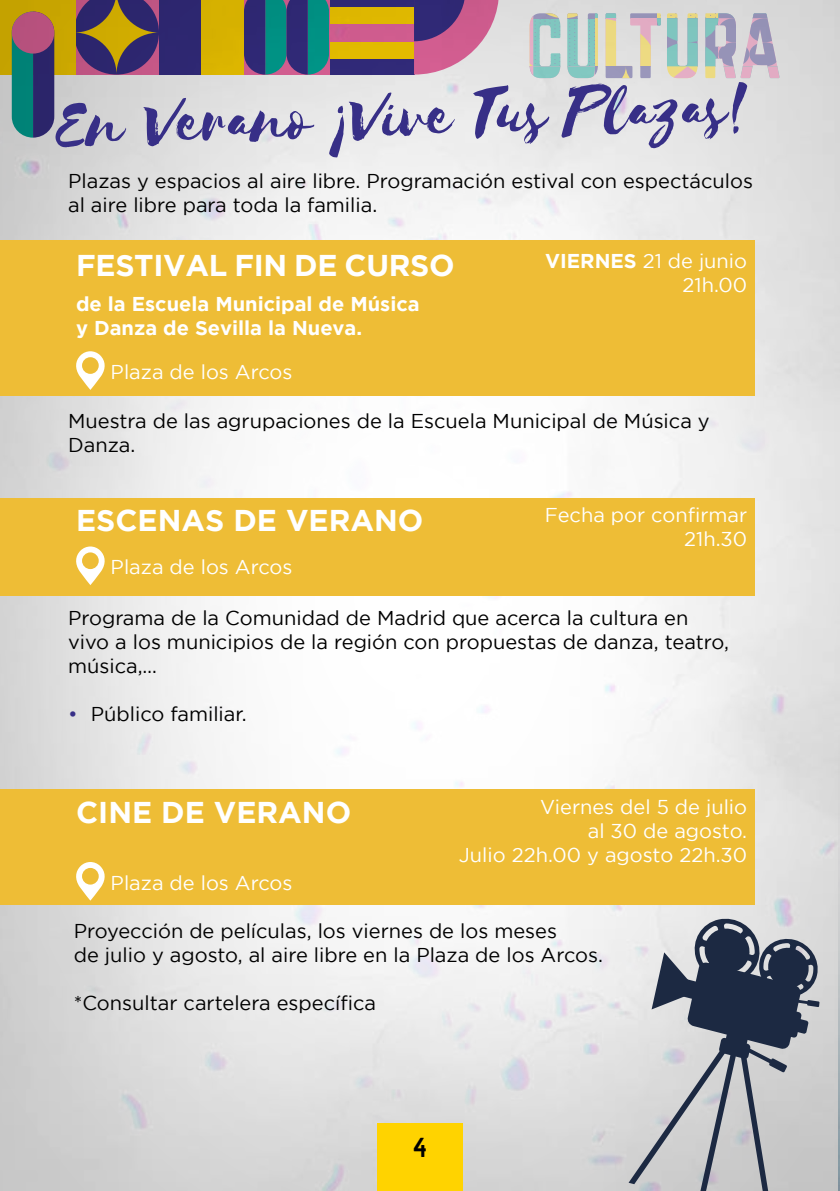
<style>
.page{position:relative;width:840px;height:1191px;background:#fff}
.page>*{position:absolute;margin:0;border:0;box-sizing:border-box;transform-origin:0 0}
.t1{font:74px "Selima";color:#372f87}
.t2{font:700 30px "Gotham";color:#fff}
.t3{font:24px "Norwester";color:#000}
.t4{font:20px/24px "Gotham";color:#000}
.t5{font:20px/24px "Gotham";color:#fff;text-align:right}
.t6{font:700 20px/24px "Gotham";color:#fff}
.s1{font-weight:700}
.s2{color:#372f87}
</style>
<div class="page">
<img style="left:0;top:0;width:839px;height:1191px">
<div style="left:377px;top:1123px;width:85px;height:68px;background:#ffd300"></div>
<svg style="left:529px;top:13px;width:31px;height:65px;background:#b0caca"></svg>
<svg style="left:567px;top:13px;width:30px;height:65px;background:#a7ccc4"></svg>
<svg style="left:605px;top:13px;width:55px;height:65px;background:#d5ccc0"></svg>
<svg style="left:666px;top:13px;width:31px;height:65px;background:#b2cac0"></svg>
<svg style="left:705px;top:13px;width:74px;height:65px;background:#bcb8c5"></svg>
<div style="left:0;top:240px;width:754px;height:156px;background:#eebd36"></div>
<svg style="left:76px;top:351px;width:29px;height:39px"></svg>
<div style="left:0;top:497px;width:754px;height:98px;background:#eebd36"></div>
<svg style="left:76px;top:546px;width:29px;height:39px"></svg>
<div style="left:0;top:789px;width:754px;height:116px;background:#eebd36"></div>
<svg style="left:76px;top:862px;width:29px;height:38px"></svg>
<svg style="left:628px;top:915px;width:191px;height:276px;background:#9ea2aa"></svg>
<h1 class="t1" style="left:57px;top:82px;width:696px;rotate:-1deg">En Verano ¡Vive Tus Plazas!</h1>
<p class="t4" style="left:68px;top:168px;width:686px">Plazas y espacios al aire libre. Programación estival con espectáculos al aire libre para toda la familia.</p>
<h2 class="t2" style="left:76px;top:248px;width:380px">FESTIVAL FIN DE CURSO</h2>
<p class="t6" style="left:76px;top:292px;width:345px">de la Escuela Municipal de Música y Danza de Sevilla la Nueva.</p>
<p class="t5" style="left:111px;top:360px;width:183px">Plaza de los Arcos</p>
<p class="t5" style="left:544px;top:248px;width:203px"><span class="s1">VIERNES</span> 21 de junio<br>21h.00</p>
<p class="t4" style="left:68px;top:408px;width:642px">Muestra de las agrupaciones de la Escuela Municipal de Música y<br>Danza.</p>
<h2 class="t2" style="left:76px;top:503px;width:348px">ESCENAS DE VERANO</h2>
<p class="t5" style="left:544px;top:502px;width:204px">Fecha por confirmar<br>21h.30</p>
<p class="t5" style="left:111px;top:555px;width:183px">Plaza de los Arcos</p>
<p class="t4" style="left:68px;top:606px;width:662px">Programa de la Comunidad de Madrid que acerca la cultura en vivo a los municipios de la región con propuestas de danza, teatro, música,…</p>
<p class="t4" style="left:68px;top:702px;width:180px"><span class="s2">•</span> Público familiar.</p>
<h2 class="t2" style="left:76px;top:795px;width:276px">CINE DE VERANO</h2>
<p class="t5" style="left:458px;top:794px;width:289px">Viernes del 5 de julio<br>al 30 de agosto.<br>Julio 22h.00 y agosto 22h.30</p>
<p class="t5" style="left:111px;top:870px;width:183px">Plaza de los Arcos</p>
<p class="t4" style="left:74px;top:918px;width:530px">Proyección de películas, los viernes de los meses<br>de julio y agosto, al aire libre en la Plaza de los Arcos.</p>
<p class="t4" style="left:74px;top:990px;width:303px">*Consultar cartelera específica</p>
<p class="t3" style="left:412px;top:1136px;width:16px">4</p>
</div>
